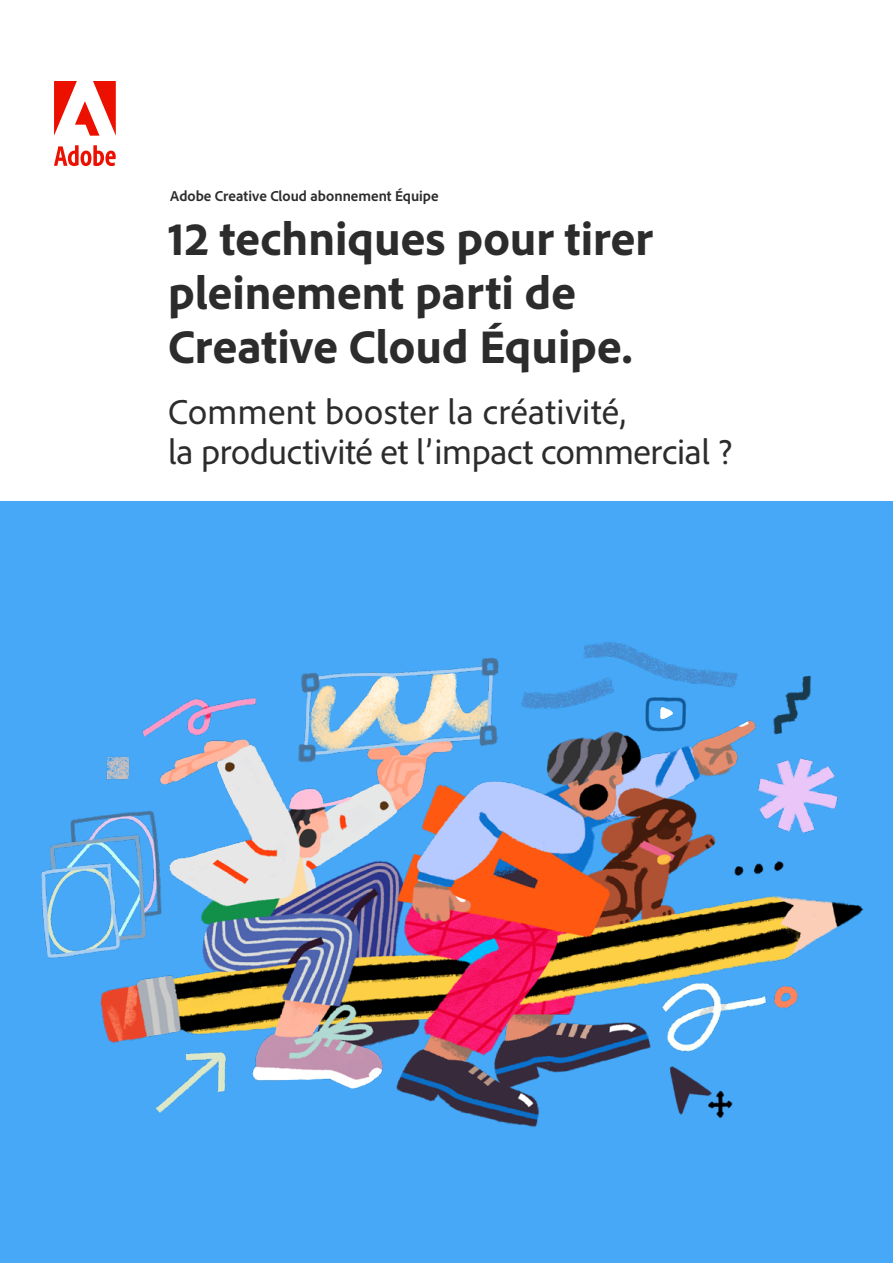
<style>
.page{position:relative;width:893px;height:1263px;background:#fff}
.page>*{position:absolute;margin:0;border:0;box-sizing:border-box;transform-origin:0 0}
.t1{font:800 48px/54px "Adobe Clean";color:#2c2c2c}
.t2{font:36px/40.5px "Adobe Clean";color:#2c2c2c}
.t3{font:700 15px "Adobe Clean";color:#2c2c2c}
</style>
<div class="page">
<svg style="left:54px;top:81px;width:62px;height:55px"></svg>
<svg style="left:54px;top:145px;width:62px;height:21px"></svg>
<div style="left:0;top:501px;width:893px;height:761px;background:#46a8f7"></div>
<img style="left:41px;top:641px;width:823px;height:486px">
<p class="t3" style="left:170px;top:186px;width:270px">Adobe Creative Cloud abonnement Équipe</p>
<h1 class="t1" style="left:168px;top:210px;width:486px">12 techniques pour tirer pleinement parti de<br>Creative Cloud Équipe.</h1>
<p class="t2" style="left:168px;top:390px;width:566px">Comment booster la créativité,<br>la productivité et l’impact commercial ?</p>
</div>
